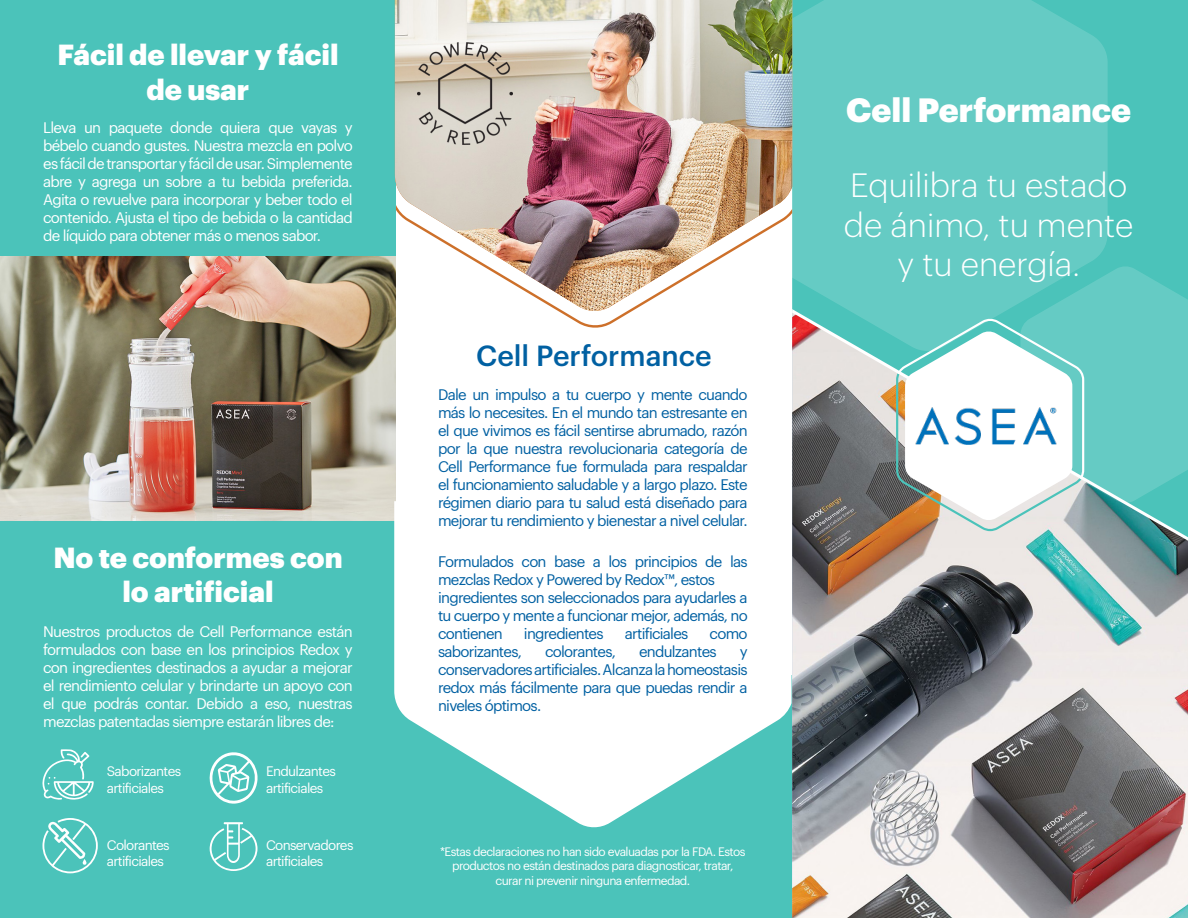
<style>
.page{position:relative;width:1188px;height:918px;background:#fff}
.page>*{position:absolute;margin:0;border:0;box-sizing:border-box;transform-origin:0 0}
.t1{font:300 33px/39.6px "Graphik";color:#fff;text-align:center}
.t2{font:900 33px "Graphik";color:#fff}
.t3{font:900 28.5px/34.2px "Graphik";color:#fff;text-align:center}
.t4{font:500 28.5px/34.2px "Graphik";color:#0060a2;text-align:center}
.t5{font:15px/18px "Graphik";letter-spacing:-.05em;color:#0060a2;text-align:justify}
.t6{font:15px/18px "Graphik";letter-spacing:-.05em;color:#fff;text-align:justify}
.t7{font:13.5px/16.2px "Graphik";letter-spacing:-.05em;color:#fff}
.t8{font:12px/14.4px "Graphik";letter-spacing:-.05em;color:#fff;text-align:center}
</style>
<div class="page">
<div style="left:1108px;top:0;width:80px;height:266px;background:#4bc3ba"></div>
<img style="left:792px;top:541px;width:396px;height:377px">
<svg style="left:792px;top:352px;width:396px;height:189px;background:#8b8b89"></svg>
<svg style="left:896px;top:266px;width:292px;height:265px"></svg>
<svg style="left:792px;top:0;width:316px;height:352px;background:#66cac3"></svg>
<img style="left:915px;top:407px;width:142px;height:37px">
<div style="left:0;top:0;width:396px;height:918px;background:#4bc3ba"></div>
<img style="left:395px;top:0;width:397px;height:205px">
<div style="left:365px;top:676px;width:427px;height:242px;background:#4bc3ba"></div>
<img style="left:396px;top:205px;width:396px;height:123px">
<img style="left:0;top:256px;width:396px;height:264px">
<svg style="left:42px;top:749px;width:52px;height:51px"></svg>
<svg style="left:42px;top:818px;width:56px;height:55px"></svg>
<svg style="left:209px;top:752px;width:49px;height:52px"></svg>
<svg style="left:210px;top:822px;width:48px;height:49px"></svg>
<img style="left:418px;top:42px;width:95px;height:103px">
<svg style="left:394px;top:501px;width:398px;height:327px"></svg>
<p class="t3" style="left:57px;top:35px;width:283px">Fácil de llevar y fácil de usar</p>
<p class="t6" style="left:43px;top:117px;width:311px">Lleva un paquete donde quiera que vayas y bébelo cuando gustes. Nuestra mezcla en polvo es fácil de transportar y fácil de usar. Simplemente abre y agrega un sobre a tu bebida preferida.<br>Agita o revuelve para incorporar y beber todo el contenido. Ajusta el tipo de bebida o la cantidad de líquido para obtener más o menos sabor.</p>
<p class="t3" style="left:53px;top:538px;width:291px">No te conformes con lo artificial</p>
<p class="t6" style="left:43px;top:621px;width:311px">Nuestros productos de Cell Performance están formulados con base en los principios Redox y con ingredientes destinados a ayudar a mejorar el rendimiento celular y brindarte un apoyo con el que podrás contar. Debido a eso, nuestras mezclas patentadas siempre estarán libres de:</p>
<p class="t7" style="left:107px;top:762px;width:76px">Saborizantes artificiales</p>
<p class="t7" style="left:266px;top:762px;width:71px">Endulzantes artificiales</p>
<p class="t4" style="left:476px;top:336px;width:237px">Cell Performance</p>
<p class="t5" style="left:438px;top:385px;width:311px">Dale un impulso a tu cuerpo y mente cuando más lo necesites. En el mundo tan estresante en el que vivimos es fácil sentirse abrumado, razón por la que nuestra revolucionaria categoría de Cell Performance fue formulada para respaldar el funcionamiento saludable y a largo plazo. Este régimen diario para tu salud está diseñado para mejorar tu rendimiento y bienestar a nivel celular.</p>
<p class="t5" style="left:438px;top:551px;width:311px">Formulados con base a los principios de las mezclas Redox y Powered by Redox™, estos</p>
<p class="t5" style="left:438px;top:587px;width:311px">ingredientes son seleccionados para ayudarles a tu cuerpo y mente a funcionar mejor, además, no</p>
<p class="t5" style="left:438px;top:623px;width:66px">contienen</p>
<p class="t5" style="left:524px;top:623px;width:81px">ingredientes</p>
<p class="t5" style="left:625px;top:623px;width:65px">artificiales</p>
<p class="t5" style="left:710px;top:623px;width:40px">como</p>
<p class="t5" style="left:438px;top:641px;width:85px">saborizantes,</p>
<p class="t5" style="left:545px;top:641px;width:72px">colorantes,</p>
<p class="t5" style="left:639px;top:641px;width:79px">endulzantes</p>
<p class="t4" style="left:444px;top:556px;width:301px">Rendimiento Powered by Redox™</p>
<p class="t5" style="left:438px;top:641px;width:311px;text-indent:302px">y conservadores artificiales. Alcanza la homeostasis redox más fácilmente para que puedas rendir a niveles óptimos.</p>
<p class="t7" style="left:107px;top:836px;width:64px">Colorantes</p>
<p class="t7" style="left:107px;top:852px;width:59px">artificiales</p>
<p class="t7" style="left:266px;top:836px;width:89px">Conservadores artificiales</p>
<p class="t8" style="left:440px;top:843px;width:307px">*Estas declaraciones no han sido evaluadas por la FDA. Estos productos no están destinados para diagnosticar, tratar, curar ni prevenir ninguna enfermedad.</p>
<p class="t2" style="left:846px;top:84px;width:286px">Cell Performance</p>
<p class="t1" style="left:844px;top:163px;width:291px">Equilibra tu estado de ánimo, tu mente y tu energía.</p>
</div>
